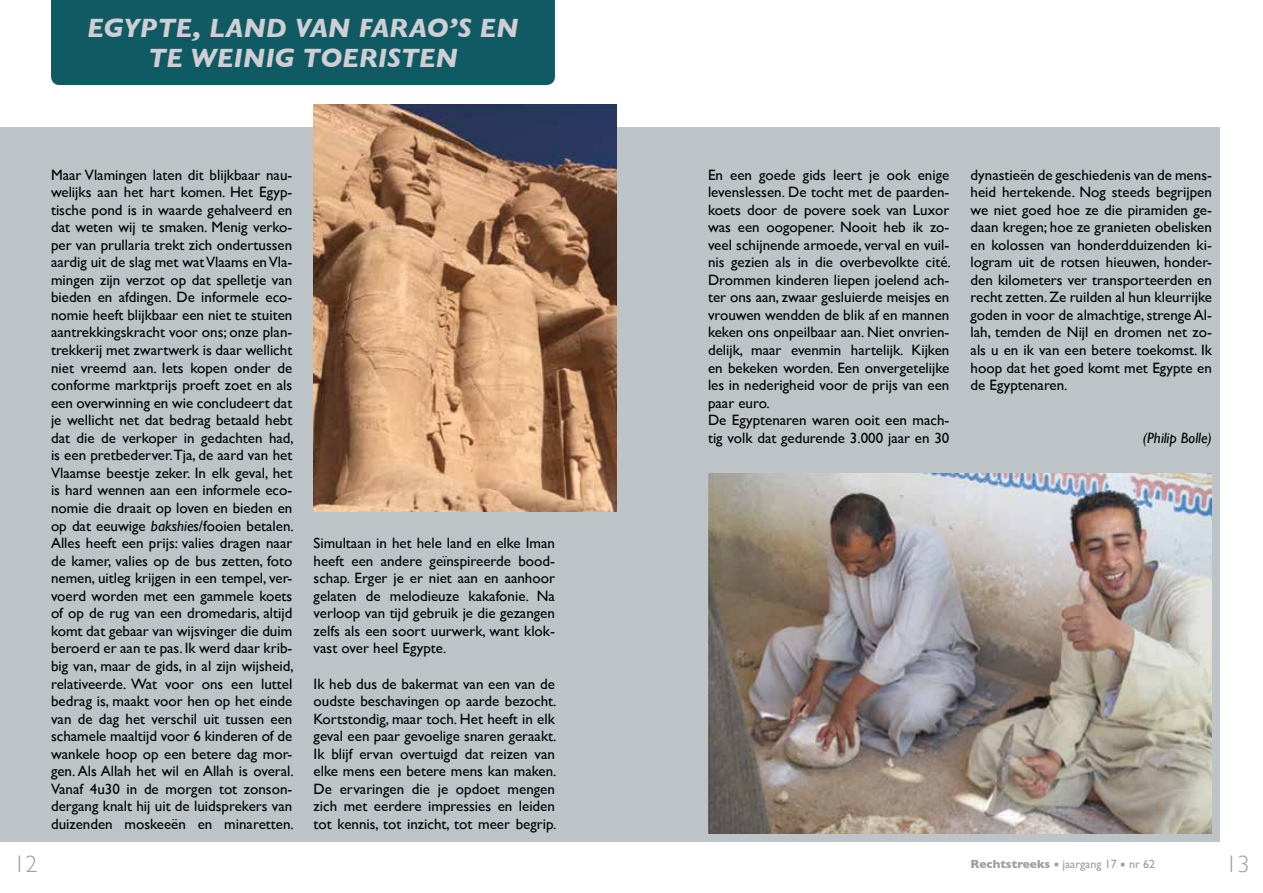
<style>
.page{position:relative;width:1263px;height:893px;background:#fff}
.page>*{position:absolute;margin:0;border:0;box-sizing:border-box;transform-origin:0 0}
.t1{font:italic 700 27px/30px "Gill Sans";letter-spacing:-.005em;color:#d0cdd5;text-align:center}
.t2{font:300 24px "Gill Sans";color:#9c9e9f}
.t3{font:15px/17.5px "Gill Sans";color:#000;text-align:justify}
.t4{font:italic 15px "Gill Sans";color:#000}
.t5{font:12px "Gill Sans";color:#9c9e9f}
.s1{font-style:italic}
.s2{font-weight:700}
</style>
<div class="page">
<div style="left:631px;top:128px;width:589px;height:714px;background:#bcc4c7"></div>
<div style="left:51px;top:0;width:504px;height:85px;background:#105b63"></div>
<div style="left:0;top:128px;width:631px;height:714px;background:#bcc4c7"></div>
<img style="left:314px;top:104px;width:303px;height:408px">
<img style="left:708px;top:473px;width:504px;height:360px">
<h1 class="t1" style="left:87px;top:13px;width:433px">EGYPTE, LAND VAN FARAO’S EN<br>TE WEINIG TOERISTEN</h1>
<p class="t3" style="left:51px;top:166px;width:244px">Maar Vlamingen laten dit blijkbaar nau&shy;welijks aan het hart komen. Het Egyp&shy;tische pond is in waarde gehalveerd en dat weten wij te smaken. Menig verko&shy;per van prullaria trekt zich ondertussen aardig uit de slag met wat Vlaams en Vla&shy;mingen zijn verzot op dat spelletje van bieden en afdingen. De informele eco&shy;nomie heeft blijkbaar een niet te stuiten aantrekkingskracht voor ons; onze plan&shy;trekkerij met zwartwerk is daar wellicht niet vreemd aan. Iets kopen onder de conforme marktprijs proeft zoet en als een overwinning en wie concludeert dat je wellicht net dat bedrag betaald hebt dat die de verkoper in gedachten had, is een pretbederver.Tja, de aard van het Vlaamse beestje zeker. In elk geval, het is hard wennen aan een informele eco&shy;nomie die draait op loven en bieden en op dat eeuwige <span class="s1">bakshies</span>/fooien betalen.<br>Alles heeft een prijs: valies dragen naar de kamer, valies op de bus zetten, foto nemen, uitleg krijgen in een tempel, ver&shy;voerd worden met een gammele koets of op de rug van een dromedaris, altijd komt dat gebaar van wijsvinger die duim beroerd er aan te pas. Ik werd daar krib&shy;big van, maar de gids, in al zijn wijsheid, relativeerde. Wat voor ons een luttel bedrag is, maakt voor hen op het einde van de dag het verschil uit tussen een schamele maaltijd voor 6 kinderen of de wankele hoop op een betere dag mor&shy;gen. Als Allah het wil en Allah is overal.<br>Vanaf 4u30 in de morgen tot zonson&shy;dergang knalt hij uit de luidsprekers van duizenden moskeeën en minaretten.</p>
<p class="t3" style="left:314px;top:534px;width:243px">Simultaan in het hele land en elke Iman heeft een andere geïnspireerde bood&shy;schap. Erger je er niet aan en aanhoor gelaten de melodieuze kakafonie. Na verloop van tijd gebruik je die gezangen zelfs als een soort uurwerk, want klok&shy;vast over heel Egypte.</p>
<p class="t3" style="left:314px;top:674px;width:244px">Ik heb dus de bakermat van een van de oudste beschavingen op aarde bezocht.<br>Kortstondig, maar toch. Het heeft in elk geval een paar gevoelige snaren geraakt.<br>Ik blijf ervan overtuigd dat reizen van elke mens een betere mens kan maken.<br>De ervaringen die je opdoet mengen zich met eerdere impressies en leiden tot kennis, tot inzicht, tot meer begrip.</p>
<p class="t3" style="left:708px;top:166px;width:244px;text-align:left">En een goede gids leert je ook enige levenslessen. De tocht met de paarden&shy;koets door de povere soek van Luxor was een oogopener. Nooit heb ik zo&shy;veel schijnende armoede, verval en vuil&shy;nis gezien als in die overbevolkte cité.<br>Drommen kinderen liepen joelend ach&shy;ter ons aan, zwaar gesluierde meisjes en vrouwen wendden de blik af en mannen keken ons onpeilbaar aan. Niet onvrien&shy;delijk, maar evenmin hartelijk. Kijken en bekeken worden. Een onvergetelijke les in nederigheid voor de prijs van een paar euro.<br>De Egyptenaren waren ooit een mach&shy;tig volk dat gedurende 3.000 jaar en 30</p>
<p class="t3" style="left:971px;top:166px;width:243px">dynastieën de geschiedenis van de mens&shy;heid hertekende. Nog steeds begrijpen we niet goed hoe ze die piramiden ge&shy;daan kregen; hoe ze granieten obelisken en kolossen van honderdduizenden ki&shy;logram uit de rotsen hieuwen, honder&shy;den kilometers ver transporteerden en recht zetten. Ze ruilden al hun kleurrijke goden in voor de almachtige, strenge Al&shy;lah, temden de Nijl en dromen net zo&shy;als u en ik van een betere toekomst. Ik hoop dat het goed komt met Egypte en de Egyptenaren.</p>
<p class="t4" style="left:1143px;top:429px;width:71px">(Philip Bolle)</p>
<h2 class="t2" style="left:14px;top:845px;width:25px">12</h2>
<p class="t5" style="left:971px;top:857px;width:186px"><span class="s2">Rechtstreeks</span> ▪ jaargang 17 ▪ nr 62</p>
<h2 class="t2" style="left:1225px;top:845px;width:25px">13</h2>
</div>
